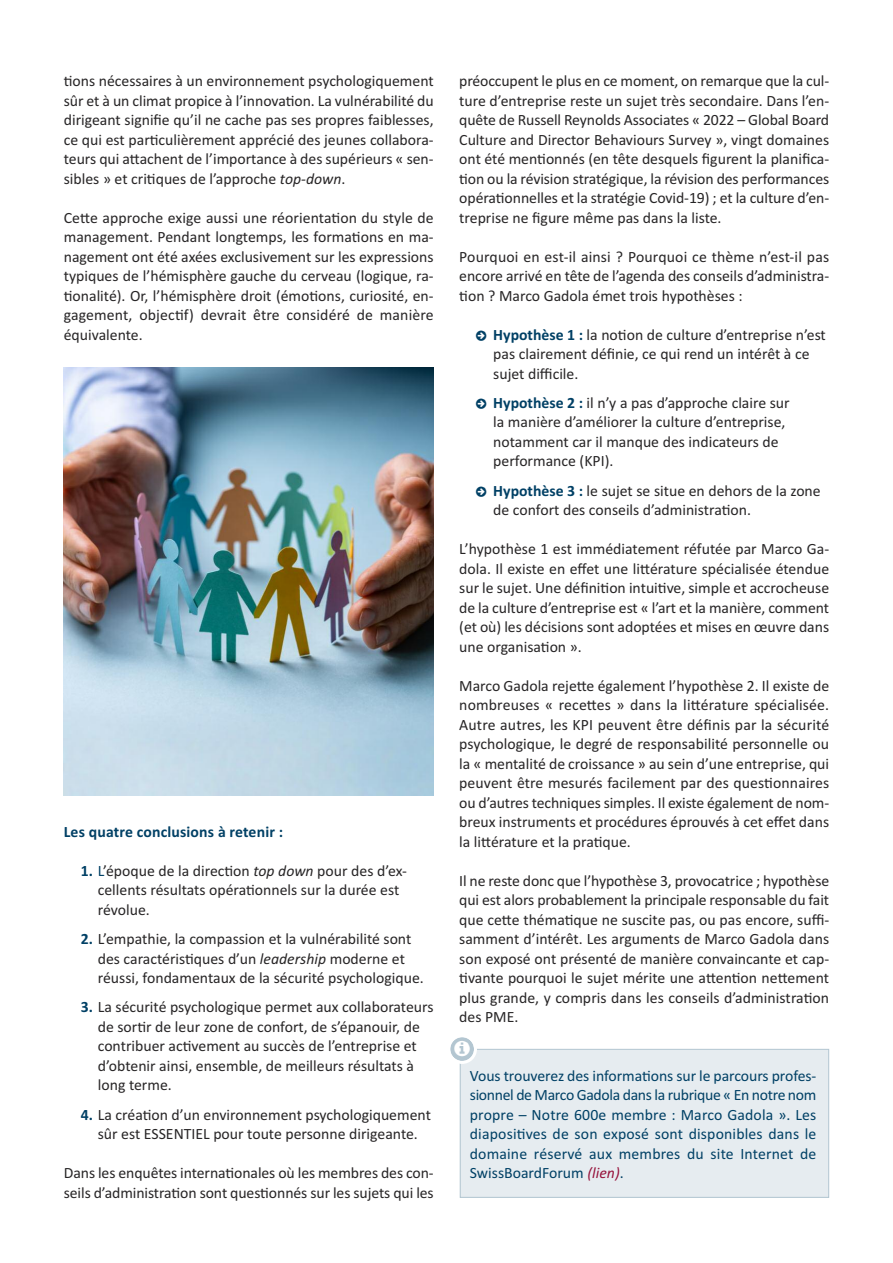
<style>
.page{position:relative;width:893px;height:1263px;background:#fff}
.page>*{position:absolute;margin:0;border:0;box-sizing:border-box;transform-origin:0 0}
.t1{font:15.75px/19.5px "Calibri";color:#272526;text-align:justify}
.t2{font:15.75px/19.5px "Calibri";letter-spacing:.005em;color:#004065;text-align:justify}
.t3{font:700 15.75px "Calibri";letter-spacing:.01em;color:#004065}
.s1{font-style:italic}
.s2{font-weight:700;color:#004065}
.s3{color:#004065}
.s4{font-style:italic;color:#96123b}
</style>
<div class="page">
<div style="left:461px;top:1050px;width:367px;height:147px;background:#e6ecf0"></div>
<div style="left:460px;top:1049px;width:369px;height:149px;border:1px solid #b3c6d1"></div>
<img style="left:64px;top:367px;width:370px;height:428px">
<svg style="left:450px;top:1037px;width:27px;height:27px"></svg>
<p class="t1" style="left:64px;top:71px;width:371px">tions nécessaires à un environnement psychologiquement sûr et à un climat propice à l’innovation. La vulnérabilité du dirigeant signifie qu’il ne cache pas ses propres faiblesses, ce qui est particulièrement apprécié des jeunes collabora&shy;teurs qui attachent de l’importance à des supérieurs « sen&shy;sibles » et critiques de l’approche <span class="s1">top-down</span>.</p>
<p class="t1" style="left:64px;top:207px;width:371px">Cette approche exige aussi une réorientation du style de management. Pendant longtemps, les formations en ma&shy;nagement ont été axées exclusivement sur les expressions typiques de l’hémisphère gauche du cerveau (logique, ra&shy;tionalité). Or, l’hémisphère droit (émotions, curiosité, en&shy;gagement, objectif) devrait être considéré de manière équivalente.</p>
<p class="t3" style="left:64px;top:822px;width:221px">Les quatre conclusions à retenir :</p>
<p class="t1" style="left:98px;top:861px;width:311px;text-align:left;text-indent:-17px"><span class="s2">1.</span> <span class="s3">L</span>’époque de la direction <span class="s1">top down</span> pour des d’ex&shy;cellents résultats opérationnels sur la durée est révolue.</p>
<p class="t1" style="left:98px;top:929px;width:328px;text-align:left;text-indent:-17px"><span class="s2">2.</span> L’empathie, la compassion et la vulnérabilité sont des caractéristiques d’un <span class="s1">leadership</span> moderne et réussi, fondamentaux de la sécurité psychologique.</p>
<p class="t1" style="left:98px;top:997px;width:337px;text-align:left;text-indent:-17px"><span class="s2">3.</span> La sécurité psychologique permet aux collaborateurs de sortir de leur zone de confort, de s’épanouir, de contribuer activement au succès de l’entreprise et d’obtenir ainsi, ensemble, de meilleurs résultats à long terme.</p>
<p class="t1" style="left:81px;top:1104px;width:352px;text-align:center"><span class="s2">4.</span> La création d’un environnement psychologiquement sûr est ESSENTIEL pour toute personne dirigeante.</p>
<p class="t1" style="left:64px;top:1163px;width:371px">Dans les enquêtes internationales où les membres des con&shy;seils d’administration sont questionnés sur les sujets qui les</p>
<p class="t1" style="left:459px;top:71px;width:371px">préoccupent le plus en ce moment, on remarque que la cul&shy;ture d’entreprise reste un sujet très secondaire. Dans l’en&shy;quête de Russell Reynolds Associates « 2022 – Global Board Culture and Director Behaviours Survey », vingt domaines ont été mentionnés (en tête desquels figurent la planifica&shy;tion ou la révision stratégique, la révision des performances opérationnelles et la stratégie Covid-19) ; et la culture d’en&shy;treprise ne figure même pas dans la liste.</p>
<p class="t1" style="left:459px;top:246px;width:371px">Pourquoi en est-il ainsi ? Pourquoi ce thème n’est-il pas encore arrivé en tête de l’agenda des conseils d’administra&shy;tion ? Marco Gadola émet trois hypothèses :</p>
<p class="t1" style="left:493px;top:324px;width:334px;text-align:left"><span class="s2">Hypothèse 1 :</span> la notion de culture d’entreprise n’est pas clairement définie, ce qui rend un intérêt à ce sujet difficile.</p>
<p class="t1" style="left:493px;top:393px;width:298px;text-align:left"><span class="s2">Hypothèse 2 :</span> il n’y a pas d’approche claire sur la manière d’améliorer la culture d’entreprise, notamment car il manque des indicateurs de performance (KPI).</p>
<p class="t1" style="left:493px;top:480px;width:329px"><span class="s2">Hypothèse 3 :</span> le sujet se situe en dehors de la zone de confort des conseils d’administration.</p>
<p class="t1" style="left:459px;top:539px;width:371px">L’hypothèse 1 est immédiatement réfutée par Marco Ga&shy;dola. Il existe en effet une littérature spécialisée étendue sur le sujet. Une définition intuitive, simple et accrocheuse de la culture d’entreprise est « l’art et la manière, comment (et où) les décisions sont adoptées et mises en œuvre dans une organisation ».</p>
<p class="t1" style="left:459px;top:675px;width:371px">Marco Gadola rejette également l’hypothèse 2. Il existe de nombreuses « recettes » dans la littérature spécialisée.<br>Autre autres, les KPI peuvent être définis par la sécurité psychologique, le degré de responsabilité personnelle ou la « mentalité de croissance » au sein d’une entreprise, qui peuvent être mesurés facilement par des questionnaires ou d’autres techniques simples. Il existe également de nom&shy;breux instruments et procédures éprouvés à cet effet dans la littérature et la pratique.</p>
<p class="t1" style="left:459px;top:870px;width:371px">Il ne reste donc que l’hypothèse 3, provocatrice ; hypothèse qui est alors probablement la principale responsable du fait que cette thématique ne suscite pas, ou pas encore, suffi&shy;samment d’intérêt. Les arguments de Marco Gadola dans son exposé ont présenté de manière convaincante et cap&shy;tivante pourquoi le sujet mérite une attention nettement plus grande, y compris dans les conseils d’administration des PME.</p>
<p class="t2" style="left:470px;top:1065px;width:348px">Vous trouverez des informations sur le parcours profes&shy;sionnel de Marco Gadola dans la rubrique « En notre nom propre – Notre 600e membre : Marco Gadola ». Les diapositives de son exposé sont disponibles dans le domaine réservé aux membres du site Internet de SwissBoardForum <span class="s4">(lien)</span>.</p>
</div>
